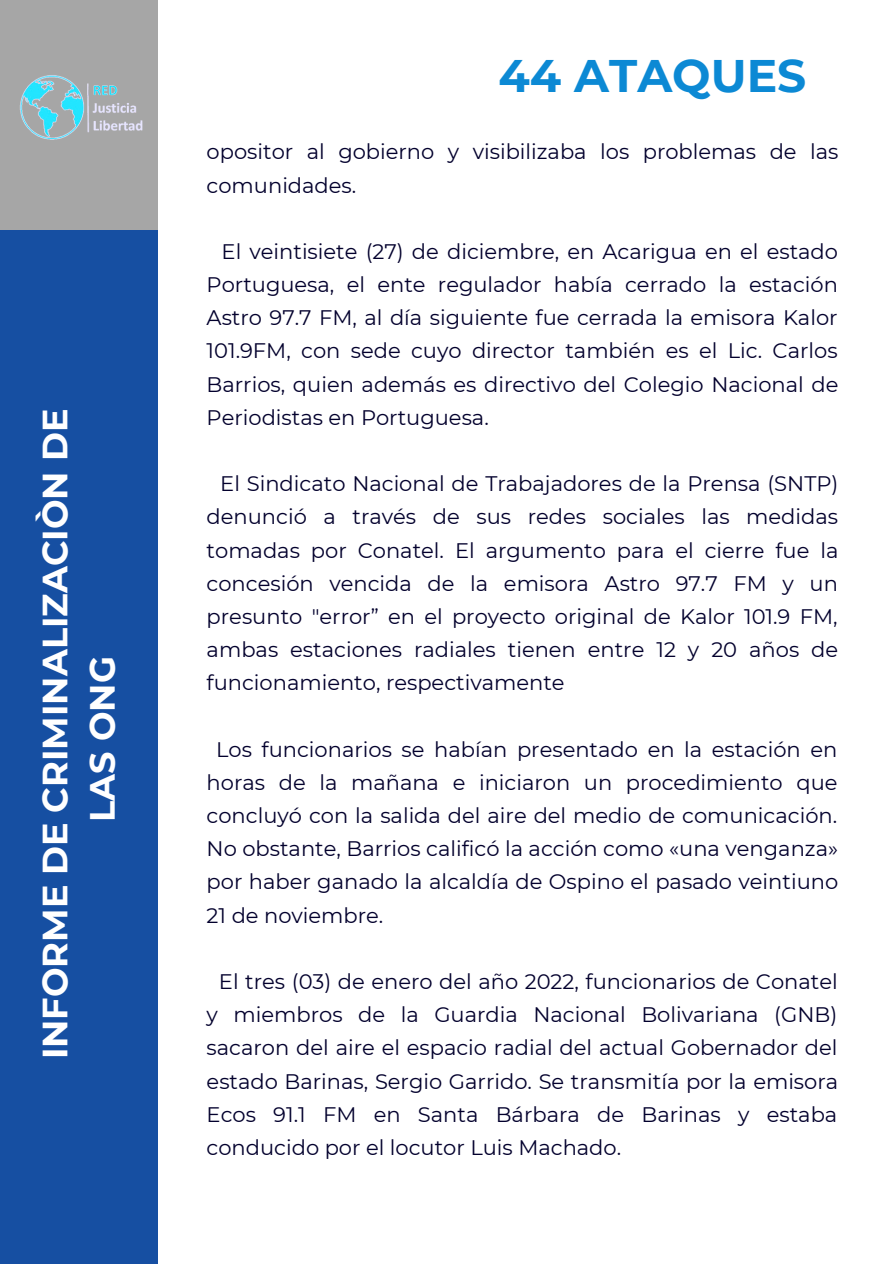
<style>
.page{position:relative;width:894px;height:1264px;background:#fff}
.page>*{position:absolute;margin:0;border:0;box-sizing:border-box;transform-origin:0 0}
.t1{font:700 45.6px "Montserrat";color:#0c89d4}
.t2{font:700 35.1px/47.2px "Montserrat";color:#fff;text-align:center}
.t3{font:21px/33.2px "Montserrat";color:#03002d;text-align:justify}
</style>
<div class="page">
<div style="left:0;top:0;width:157px;height:243px;background:#a6a6a6"></div>
<div style="left:0;top:230px;width:157px;height:1033px;background:#164fa2"></div>
<img style="left:20px;top:75px;width:123px;height:65px">
<h2 class="t2" style="left:31px;top:1059px;width:652px;rotate:-90deg">INFORME DE CRIMINALIZACIÒN DE<br>LAS ONG</h2>
<h1 class="t1" style="left:498px;top:48px;width:309px">44 ATAQUES</h1>
<p class="t3" style="left:206px;top:135px;width:633px">opositor al gobierno y visibilizaba los problemas de las comunidades.</p>
<p class="t3" style="left:206px;top:235px;width:633px;text-indent:15px">El veintisiete (27) de diciembre, en Acarigua en el estado Portuguesa, el ente regulador había cerrado la estación Astro 97.7 FM, al día siguiente fue cerrada la emisora Kalor 101.9FM, con sede cuyo director también es el Lic. Carlos Barrios, quien además es directivo del Colegio Nacional de Periodistas en Portuguesa.</p>
<p class="t3" style="left:206px;top:467px;width:633px;text-indent:14px">El Sindicato Nacional de Trabajadores de la Prensa (SNTP) denunció a través de sus redes sociales las medidas tomadas por Conatel. El argumento para el cierre fue la concesión vencida de la emisora Astro 97.7 FM y un presunto "error” en el proyecto original de Kalor 101.9 FM, ambas estaciones radiales tienen entre 12 y 20 años de funcionamiento, respectivamente</p>
<p class="t3" style="left:206px;top:732px;width:633px;text-indent:9px">Los funcionarios se habían presentado en la estación en horas de la mañana e iniciaron un procedimiento que concluyó con la salida del aire del medio de comunicación.<br>No obstante, Barrios calificó la acción como «una venganza» por haber ganado la alcaldía de Ospino el pasado veintiuno 21 de noviembre.</p>
<p class="t3" style="left:206px;top:964px;width:633px;text-indent:12px">El tres (03) de enero del año 2022, funcionarios de Conatel y miembros de la Guardia Nacional Bolivariana (GNB) sacaron del aire el espacio radial del actual Gobernador del estado Barinas, Sergio Garrido. Se transmitía por la emisora Ecos 91.1 FM en Santa Bárbara de Barinas y estaba conducido por el locutor Luis Machado.</p>
</div>
